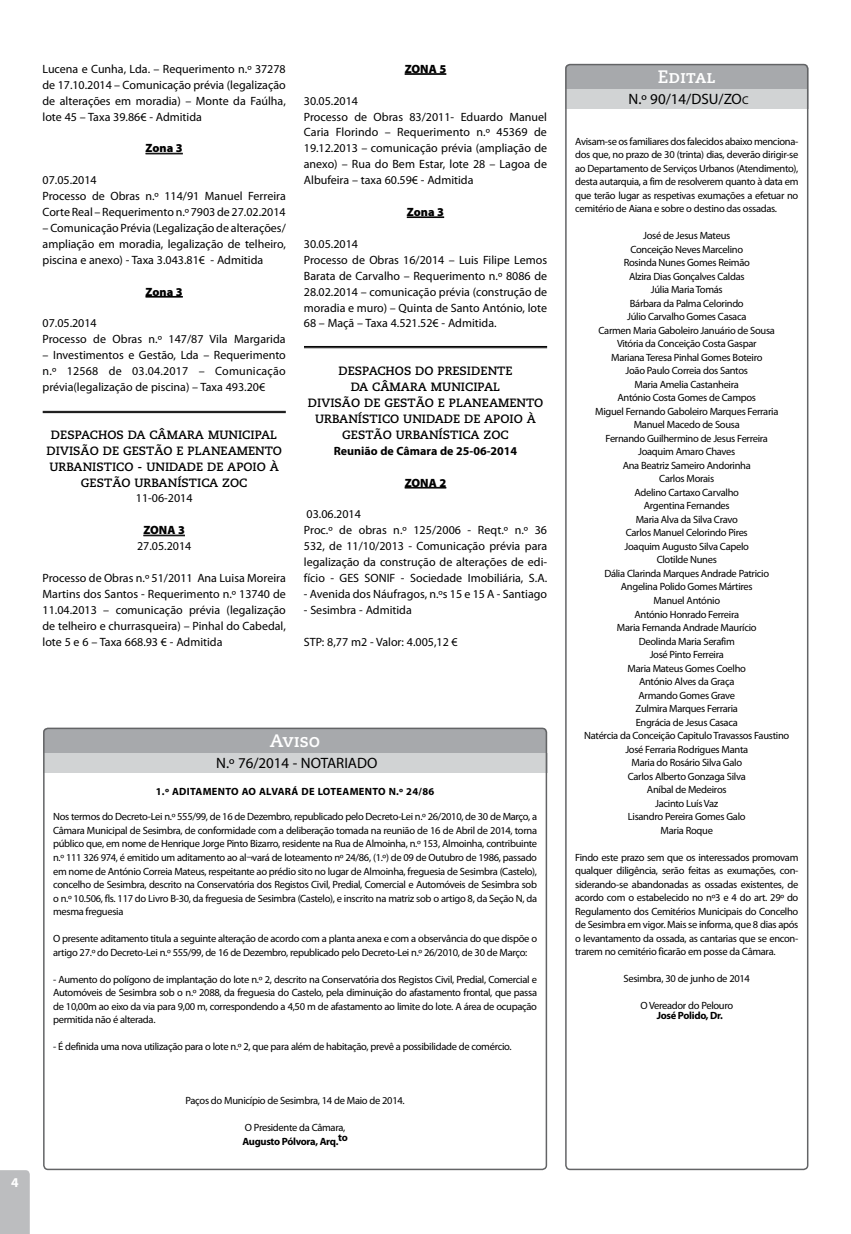
<style>
.page{position:relative;width:851px;height:1234px;background:#fff}
.page>*{position:absolute;margin:0;border:0;box-sizing:border-box;transform-origin:0 0}
.t1{font:18px "Caecilia Bold SC";color:#fff}
.t2{font:15px "Myriad Pro";color:#000}
.t3{font:12px/15.9px "Myriad Pro";color:#000}
.t4{font:700 12px/15.9px "Caecilia";color:#000}
.t5{font:900 12px "Myriad Pro";color:#000}
.t6{font:700 12px "Myriad Pro";color:#000}
.t7{font:10.5px/13.5px "Myriad Pro";letter-spacing:-.03em;color:#000;text-align:justify}
.t8{font:700 10.5px "Myriad Pro";letter-spacing:.03em;color:#000}
.t9{font:700 10.5px "Myriad Pro";letter-spacing:-.025em;color:#000}
.s1{font-size:11.25px}
</style>
<div class="page">
<div style="left:0;top:1170px;width:30px;height:63px;background:#bcbdbf"></div>
<hr style="left:145px;top:153px;width:38px;height:1px;background:#000">
<hr style="left:145px;top:154px;width:38px;height:1px;background:#000">
<hr style="left:145px;top:296px;width:38px;height:1px;background:#000">
<hr style="left:145px;top:297px;width:38px;height:1px;background:#000">
<hr style="left:143px;top:534px;width:42px;height:1px;background:#000">
<hr style="left:143px;top:535px;width:42px;height:1px;background:#000">
<hr style="left:404px;top:73px;width:42px;height:1px;background:#000">
<hr style="left:404px;top:74px;width:42px;height:1px;background:#000">
<hr style="left:407px;top:216px;width:37px;height:1px;background:#000">
<hr style="left:407px;top:217px;width:37px;height:1px;background:#000">
<hr style="left:404px;top:487px;width:42px;height:1px;background:#000">
<hr style="left:304px;top:346px;width:243px;height:1px;background:#000">
<hr style="left:304px;top:347px;width:243px;height:1px;background:#000">
<div style="left:43px;top:727px;width:504px;height:45px;background:#a7a9ac;border-radius:4px"></div>
<div style="left:43px;top:753px;width:504px;height:19px;background:#d1d3d4"></div>
<div style="left:43px;top:727px;width:504px;height:442px;border:2px solid #636466;border-radius:4px"></div>
<div style="left:565px;top:64px;width:243px;height:45px;background:#a7a9ac;border-radius:4px"></div>
<div style="left:565px;top:89px;width:243px;height:20px;background:#d1d3d4"></div>
<div style="left:565px;top:64px;width:243px;height:1105px;border:2px solid #636466;border-radius:4px"></div>
<hr style="left:43px;top:411px;width:243px;height:1px;background:#000">
<hr style="left:43px;top:412px;width:243px;height:1px;background:#000">
<p class="t3" style="left:43px;top:61px;width:245px;text-align:justify">Lucena e Cunha, Lda. – Requerimento n.º 37278 de 17.10.2014 – Comunicação prévia (legalização de alterações em moradia) – Monte da Faúlha, lote 45 – Taxa 39.86€ - Admitida</p>
<p class="t5" style="left:145px;top:140px;width:39px">Zona 3</p>
<p class="t3" style="left:43px;top:172px;width:245px">07.05.2014<br>Processo de Obras n.º 114/91 Manuel Ferreira<br>Corte Real – Requerimento n.º 7903 de 27.02.2014</p>
<p class="t3" style="left:43px;top:220px;width:245px;text-align:justify">– Comunicação Prévia (Legalização de alterações/ ampliação em moradia, legalização de telheiro, piscina e anexo) - Taxa 3.043.81€ - Admitida</p>
<p class="t5" style="left:145px;top:283px;width:39px">Zona 3</p>
<p class="t3" style="left:43px;top:315px;width:244px">07.05.2014<br>Processo de Obras n.º 147/87 Vila Margarida</p>
<p class="t3" style="left:43px;top:347px;width:245px;text-align:justify">– Investimentos e Gestão, Lda – Requerimento n.º 12568 de 03.04.2017 – Comunicação prévia(legalização de piscina) – Taxa 493.20€</p>
<p class="t4" style="left:47px;top:427px;width:232px;text-indent:4px">DESPACHOS DA CÂMARA MUNICIPAL<br>DIVISÃO</p>
<p class="t4" style="left:103px;top:442px;width:39px">DE GESTÃO</p>
<p class="t4" style="left:177px;top:442px;width:28px">E PLANEAMENTO</p>
<p class="t4" style="left:49px;top:458px;width:18px">URBANISTICO</p>
<p class="t4" style="left:137px;top:458px;width:27px">- UNIDADE</p>
<p class="t4" style="left:207px;top:458px;width:29px">DE APOIO</p>
<p class="t4" style="left:270px;top:458px;width:11px">À</p>
<p class="t4" style="left:81px;top:474px;width:10px">GESTÃO</p>
<p class="t4" style="left:134px;top:474px;width:9px">URBANÍSTICA</p>
<p class="t4" style="left:222px;top:474px;width:10px">ZOC</p>
<p class="t3" style="left:136px;top:490px;width:58px">11-06-2014</p>
<p class="t5" style="left:143px;top:522px;width:43px">ZONA 3</p>
<p class="t3" style="left:137px;top:538px;width:56px">27.05.2014</p>
<p class="t3" style="left:43px;top:569px;width:245px;text-align:justify">Processo de Obras n.º 51/2011 Ana Luisa Moreira Martins dos Santos - Requerimento n.º 13740 de 11.04.2013 – comunicação prévia (legalização de telheiro e churrasqueira) – Pinhal do Cabedal, lote 5 e 6 – Taxa 668.93 € - Admitida</p>
<p class="t5" style="left:404px;top:61px;width:43px">ZONA 5</p>
<p class="t3" style="left:304px;top:92px;width:245px">30.05.2014<br>Processo de Obras 83/2011- Eduardo Manuel Caria Florindo – Requerimento n.º 45369 de 19.12.2013 – comunicação prévia (ampliação de anexo) – Rua do Bem Estar, lote 28 – Lagoa de Albufeira – taxa 60.59€ - Admitida</p>
<p class="t5" style="left:407px;top:204px;width:39px">Zona 3</p>
<p class="t3" style="left:304px;top:236px;width:245px">30.05.2014<br>Processo de Obras 16/2014 – Luis Filipe Lemos Barata de Carvalho – Requerimento n.º 8086 de 28.02.2014 – comunicação prévia (construção de moradia e muro) – Quinta de Santo António, lote 68 – Maçã – Taxa 4.521.52€ - Admitida.</p>
<p class="t4" style="left:338px;top:363px;width:176px;text-align:center">DESPACHOS DO PRESIDENTE<br>DA CÂMARA MUNICIPAL</p>
<p class="t4" style="left:308px;top:395px;width:31px">DIVISÃO</p>
<p class="t4" style="left:364px;top:395px;width:39px">DE GESTÃO</p>
<p class="t4" style="left:438px;top:395px;width:28px">E PLANEAMENTO</p>
<p class="t4" style="left:315px;top:411px;width:18px">URBANÍSTICO</p>
<p class="t4" style="left:403px;top:411px;width:18px">UNIDADE</p>
<p class="t4" style="left:464px;top:411px;width:38px">DE APOIO</p>
<p class="t4" style="left:526px;top:411px;width:11px">À</p>
<p class="t4" style="left:342px;top:427px;width:18px">GESTÃO</p>
<p class="t4" style="left:395px;top:427px;width:18px">URBANÍSTICA</p>
<p class="t4" style="left:483px;top:427px;width:17px">ZOC</p>
<p class="t6" style="left:333px;top:443px;width:185px">Reunião de Câmara de 25-06-2014</p>
<p class="t5" style="left:404px;top:474px;width:43px">ZONA 2</p>
<p class="t3" style="left:304px;top:506px;width:245px">03.06.2014<br>Proc.º de obras n.º 125/2006 - Reqt.º n.º 36<br>532, de 11/10/2013 - Comunicação prévia para legalização da construção de alterações de edi&shy;fício - GES SONIF - Sociedade Imobiliária, S.A.</p>
<p class="t3" style="left:304px;top:585px;width:245px">- Avenida dos Náufragos, n.ºs 15 e 15 A - Santiago</p>
<p class="t3" style="left:304px;top:601px;width:109px">- Sesimbra - Admitida</p>
<p class="t3" style="left:304px;top:633px;width:155px">STP: 8,77 m2 - Valor: 4.005,12 €</p>
<h1 class="t1" style="left:270px;top:729px;width:52px">Aviso</h1>
<h2 class="t2" style="left:216px;top:753px;width:163px">N.º 76/2014 - NOTARIADO</h2>
<p class="t8" style="left:156px;top:784px;width:280px">1.º ADITAMENTO AO ALVARÁ DE LOTEAMENTO N.º 24/86</p>
<p class="t7" style="left:53px;top:809px;width:485px">Nos termos do Decreto-Lei n.º 555/99, de 16 de Dezembro, republicado pelo Decreto-Lei n.º 26/2010, de 30 de Março, a Câmara Municipal de Sesimbra, de conformidade com a deliberação tomada na reunião de 16 de Abril de 2014, torna público que, em nome de Henrique Jorge Pinto Bizarro, residente na Rua de Almoinha, n.º 153, Almoinha, contribuinte n.º 111 326 974, é emitido um aditamento ao al¬vará de loteamento nº 24/86, (1.º) de 09 de Outubro de 1986, passado em nome de António Correia Mateus, respeitante ao prédio sito no lugar de Almoinha, freguesia de Sesimbra (Castelo), concelho de Sesimbra, descrito na Conservatória dos Registos Civil, Predial, Comercial e Automóveis de Sesimbra sob o n.º 10.506, fls. 117 do Livro B-30, da freguesia de Sesimbra (Castelo), e inscrito na matriz sob o artigo 8, da Seção N, da mesma freguesia</p>
<p class="t7" style="left:53px;top:931px;width:485px">O presente aditamento titula a seguinte alteração de acordo com a planta anexa e com a observância do que dispõe o artigo 27.º do Decreto-Lei n.º 555/99, de 16 de Dezembro, republicado pelo Decreto-Lei n.º 26/2010, de 30 de Março:</p>
<p class="t7" style="left:53px;top:971px;width:485px">- Aumento do polígono de implantação do lote n.º 2, descrito na Conservatória dos Registos Civil, Predial, Comercial e Automóveis de Sesimbra sob o n.º 2088, da freguesia do Castelo, pela diminuição do afastamento frontal, que passa de 10,00m ao eixo da via para 9,00 m, correspondendo a 4,50 m de afastamento ao limite do lote. A área de ocupação permitida não é alterada.</p>
<p class="t7" style="left:53px;top:1039px;width:460px">- É definida uma nova utilização para o lote n.º 2, que para além de habitação, prevê a possibilidade de comércio.</p>
<p class="t7" style="left:185px;top:1093px;width:221px">Paços do Município de Sesimbra, 14 de Maio de 2014.</p>
<p class="t7" style="left:245px;top:1120px;width:102px">O Presidente da Câmara,</p>
<p class="t9" style="left:242px;top:1133px;width:107px">Augusto Pólvora, Arq.to</p>
<h1 class="t1" style="left:658px;top:66px;width:59px">Edital</h1>
<h2 class="t2" style="left:628px;top:90px;width:122px">N.º 90/14/DSU/ZO<span class="s1">c</span></h2>
<p class="t7" style="left:575px;top:134px;width:225px">Avisam-se os familiares dos falecidos abaixo menciona&shy;dos que, no prazo de 30 (trinta) dias, deverão dirigir-se ao Departamento de Serviços Urbanos (Atendimento), desta autarquia, a fim de resolverem quanto à data em que terão lugar as respetivas exumações a efetuar no cemitério de Aiana e sobre o destino das ossadas.</p>
<p class="t7" style="left:584px;top:229px;width:206px;text-align:center">José de Jesus Mateus<br>Conceição Neves Marcelino<br>Rosinda Nunes Gomes Reimão<br>Alzira Dias Gonçalves Caldas<br>Júlia Maria Tomás<br>Bárbara da Palma Celorindo<br>Júlio Carvalho Gomes Casaca<br>Carmen Maria Gaboleiro Januário de Sousa<br>Vitória da Conceição Costa Gaspar<br>Mariana Teresa Pinhal Gomes Boteiro<br>João Paulo Correia dos Santos<br>Maria Amelia Castanheira<br>António Costa Gomes de Campos<br>Miguel Fernando Gaboleiro Marques Ferraria<br>Manuel Macedo de Sousa<br>Fernando Guilhermino de Jesus Ferreira<br>Joaquim Amaro Chaves<br>Ana Beatriz Sameiro Andorinha<br>Carlos Morais<br>Adelino Cartaxo Carvalho<br>Argentina Fernandes<br>Maria Alva da Silva Cravo<br>Carlos Manuel Celorindo Pires<br>Joaquim Augusto Silva Capelo<br>Clotilde Nunes<br>Dália Clarinda Marques Andrade Patricio<br>Angelina Polido Gomes Mártires<br>Manuel António<br>António Honrado Ferreira<br>Maria Fernanda Andrade Maurício<br>Deolinda Maria Serafim<br>José Pinto Ferreira<br>Maria Mateus Gomes Coelho<br>António Alves da Graça<br>Armando Gomes Grave<br>Zulmira Marques Ferraria<br>Engrácia de Jesus Casaca<br>Natércia da Conceição Capitulo Travassos Faustino<br>José Ferraria Rodrigues Manta<br>Maria do Rosário Silva Galo<br>Carlos Alberto Gonzaga Silva<br>Aníbal de Medeiros<br>Jacinto Luís Vaz<br>Lisandro Pereira Gomes Galo<br>Maria Roque</p>
<p class="t7" style="left:575px;top:850px;width:225px">Findo este prazo sem que os interessados promovam qualquer diligência, serão feitas as exumações, con&shy;siderando-se abandonadas as ossadas existentes, de acordo com o estabelecido no nº3 e 4 do art. 29º do Regulamento dos Cemitérios Municipais do Concelho de Sesimbra em vigor. Mais se informa, que 8 dias após o levantamento da ossada, as cantarias que se encon&shy;trarem no cemitério ficarão em posse da Câmara.</p>
<p class="t7" style="left:623px;top:971px;width:128px">Sesimbra, 30 de junho de 2014</p>
<p class="t7" style="left:640px;top:998px;width:94px">O Vereador do Pelouro</p>
<p class="t9" style="left:656px;top:1008px;width:68px">José Polido, Dr.</p>
</div>
